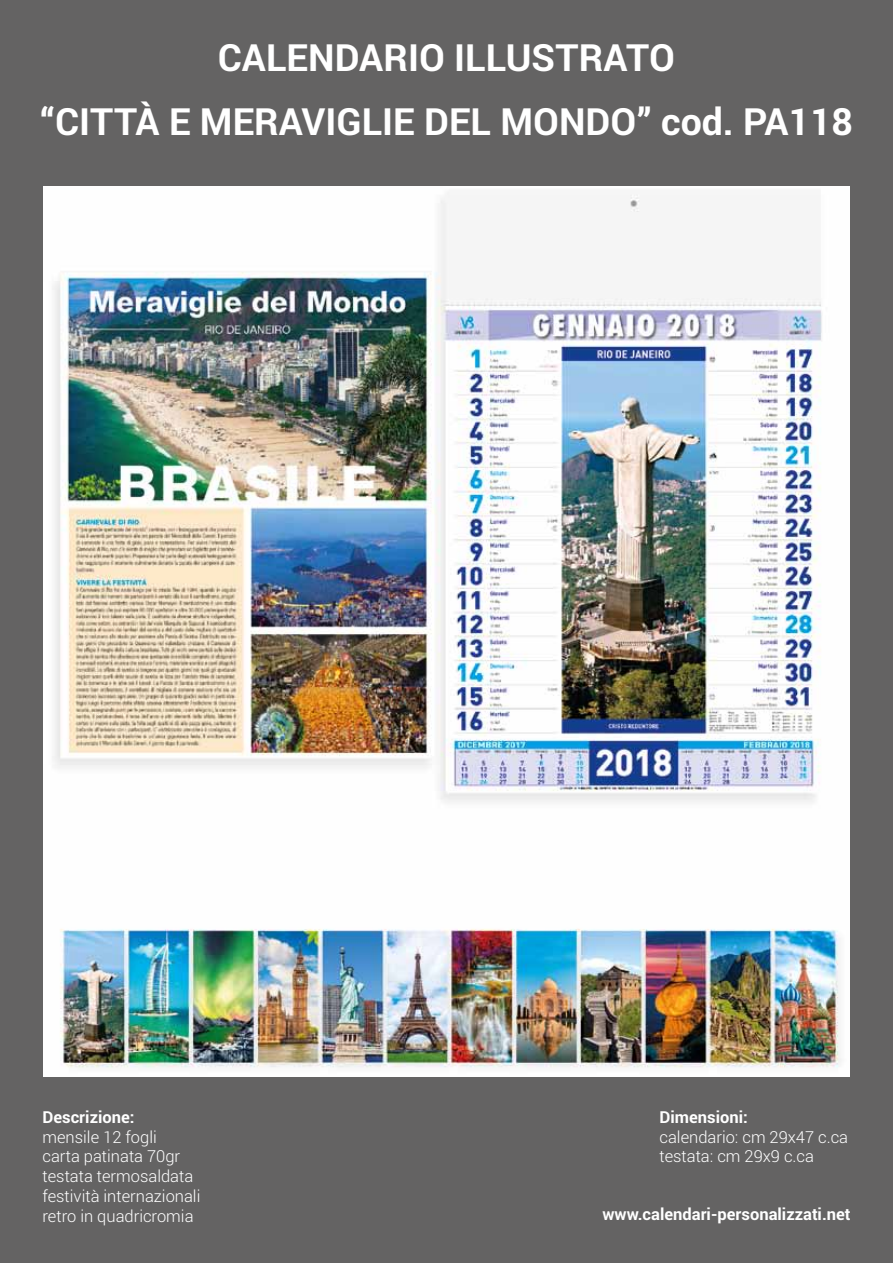
<style>
.page{position:relative;width:893px;height:1263px;background:#646363}
.page>*{position:absolute;margin:0;border:0;box-sizing:border-box;transform-origin:0 0}
.t1{font:700 37.5px/64.5px "Roboto";color:#fff;text-align:center}
.t2{font:300 16.5px/19.8px "Roboto";color:#fff}
.t3{font:700 16.5px "Roboto";color:#fff}
</style>
<div class="page">
<img style="left:43px;top:186px;width:807px;height:891px">
<h1 class="t1" style="left:40px;top:24px;width:815px">CALENDARIO ILLUSTRATO<br>“CITTÀ E MERAVIGLIE DEL MONDO” cod. PA118</h1>
<p class="t3" style="left:43px;top:1105px;width:94px">Descrizione:</p>
<p class="t2" style="left:43px;top:1126px;width:159px">mensile 12 fogli<br>carta patinata 70gr testata termosaldata festività internazionali retro in quadricromia</p>
<p class="t3" style="left:659px;top:1105px;width:90px">Dimensioni:</p>
<p class="t2" style="left:659px;top:1126px;width:190px">calendario: cm 29x47 c.ca testata: cm 29x9 c.ca</p>
<p class="t3" style="left:602px;top:1203px;width:249px">www.calendari-personalizzati.net</p>
</div>
